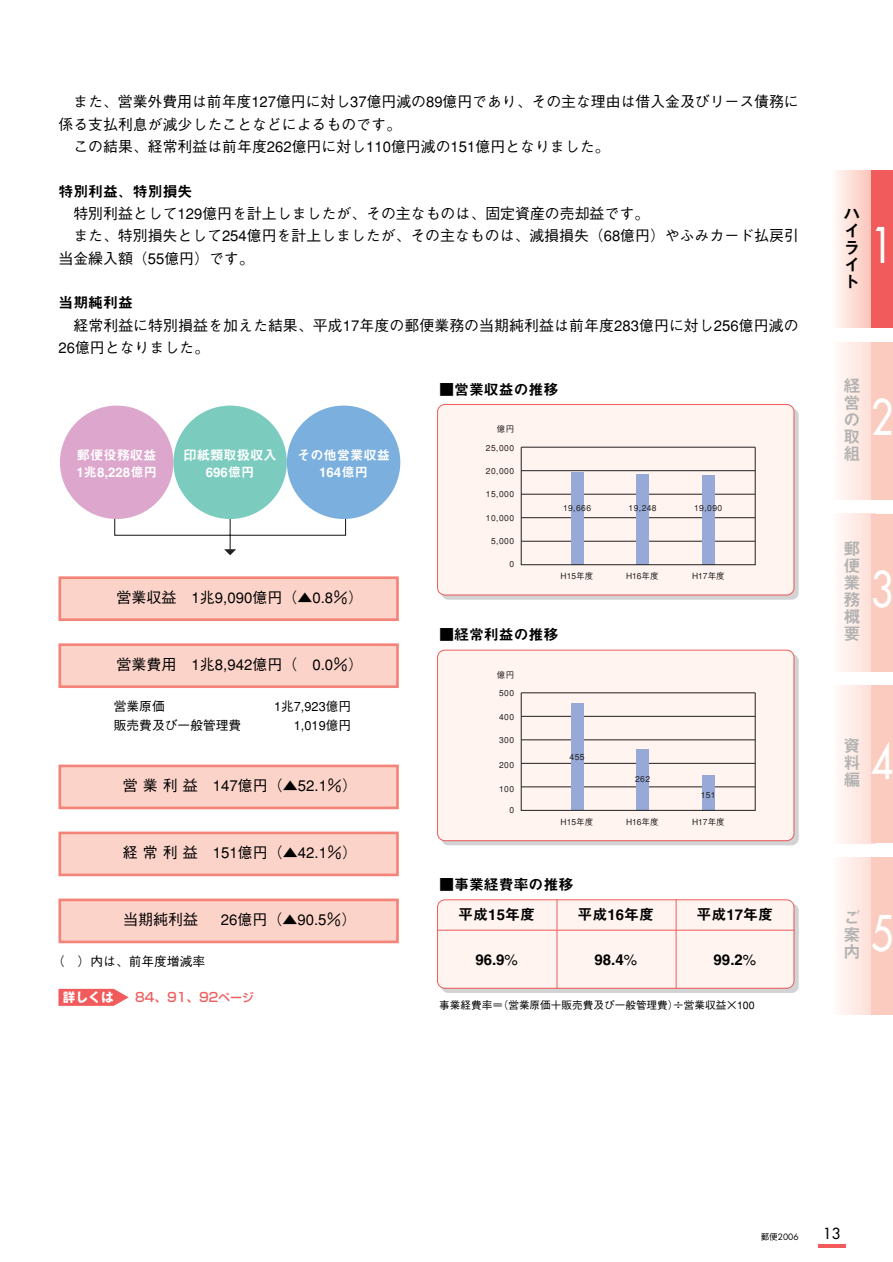
<style>
.page{position:relative;width:893px;height:1262px;background:#fff}
.page>*{position:absolute;margin:0;border:0;box-sizing:border-box;transform-origin:0 0}
.t1{font:47.85px "Futura";color:#fff;scale:.8 1}
.t2{font:16.95px/17px "Midashi Go MB31";color:#b3b3b3;text-align:justify}
.t3{font:16.95px/17px "Midashi Go MB31";color:#000;text-align:justify}
.t4{font:500 15px "Gothic BBB";color:#000}
.t5{font:15px "Midashi Go MB31";color:#000}
.t6{font:500 14.85px/22.4px "Gothic BBB";color:#000}
.t7{font:14.85px "Midashi Go MB31";color:#000}
.t8{font:14.85px "Futura";color:#000}
.t9{font:13.35px/17px "Midashi Go MB31";color:#fff;text-align:center}
.t10{font:500 12.75px "Gothic BBB";color:#000}
.t11{font:500 12.75px "Shin Go";color:#f15b5b}
.t12{font:700 12.75px "Gothic MB101";color:#fff}
.t13{font:500 10.65px "Gothic BBB";color:#000}
.t14{font:500 8.55px/18px "Gothic BBB";letter-spacing:.05em;color:#231f20}
.t15{font:8.55px "Futura";color:#000}
.s1{font-size:11.7px}
.s2{font-family:"Gothic BBB";font-weight:500}
</style>
<div class="page">
<svg style="left:836px;top:170px;width:35px;height:157px;background:#fcdcd4"></svg>
<div style="left:871px;top:170px;width:21px;height:157px;background:#f15b5b"></div>
<svg style="left:839px;top:342px;width:32px;height:157px"></svg>
<div style="left:871px;top:342px;width:21px;height:157px;background:#fbcbc0"></div>
<svg style="left:839px;top:514px;width:32px;height:157px"></svg>
<div style="left:871px;top:514px;width:21px;height:157px;background:#fbcbc0"></div>
<svg style="left:839px;top:685px;width:32px;height:158px"></svg>
<div style="left:871px;top:685px;width:21px;height:158px;background:#fbcbc0"></div>
<svg style="left:839px;top:857px;width:32px;height:158px"></svg>
<div style="left:871px;top:857px;width:21px;height:158px;background:#fbcbc0"></div>
<hr style="left:817px;top:1244px;width:28px;height:3px;background:#f15b5b">
<div style="left:441px;top:408px;width:357px;height:191px;background:linear-gradient(to right,#d1d4d5,#d2d1d2);border-radius:7px"></div>
<div style="left:438px;top:405px;width:355px;height:189px;background:#fff4f0;border-radius:7px"></div>
<hr style="left:521px;top:541px;width:234px;height:1px;background:#231f20">
<hr style="left:521px;top:517px;width:234px;height:1px;background:#231f20">
<hr style="left:521px;top:494px;width:234px;height:1px;background:#231f20">
<hr style="left:521px;top:470px;width:234px;height:1px;background:#231f20">
<div style="left:571px;top:472px;width:12px;height:93px;background:#97a9d6"></div>
<div style="left:636px;top:474px;width:13px;height:91px;background:#97a9d6"></div>
<div style="left:702px;top:475px;width:12px;height:90px;background:#97a9d6"></div>
<div style="left:521px;top:447px;width:234px;height:118px;border:1px solid #231f20"></div>
<div style="left:437px;top:404px;width:357px;height:191px;border:1px solid #f15b5b;border-radius:7px"></div>
<div style="left:441px;top:654px;width:357px;height:191px;background:linear-gradient(to right,#d1d4d5,#d2d1d2);border-radius:7px"></div>
<div style="left:438px;top:650px;width:355px;height:190px;background:#fff4f0;border-radius:7px"></div>
<hr style="left:521px;top:786px;width:234px;height:1px;background:#231f20">
<hr style="left:521px;top:763px;width:234px;height:1px;background:#231f20">
<hr style="left:521px;top:739px;width:234px;height:1px;background:#231f20">
<hr style="left:521px;top:716px;width:234px;height:1px;background:#231f20">
<div style="left:571px;top:703px;width:12px;height:107px;background:#97a9d6"></div>
<div style="left:636px;top:748px;width:13px;height:62px;background:#97a9d6"></div>
<div style="left:702px;top:775px;width:12px;height:35px;background:#97a9d6"></div>
<div style="left:437px;top:649px;width:357px;height:192px;border:1px solid #f15b5b;border-radius:7px"></div>
<div style="left:441px;top:903px;width:357px;height:90px;background:linear-gradient(to right,#d1d4d5,#d2d1d2);border-radius:7px"></div>
<div style="left:438px;top:900px;width:355px;height:87px;background:#fff4f0;border-radius:7px"></div>
<div style="left:437px;top:899px;width:357px;height:89px;border:1px solid #f15b5b;border-radius:7px"></div>
<svg style="left:114px;top:517px;width:232px;height:38px"></svg>
<div style="left:60px;top:405px;width:113px;height:114px;background:#dda6cc;border-radius:50%"></div>
<div style="left:173px;top:405px;width:114px;height:114px;background:#7bccbf;border-radius:50%"></div>
<div style="left:287px;top:405px;width:113px;height:114px;background:#7aafde;border-radius:50%"></div>
<div style="left:61px;top:579px;width:335px;height:39px;background:#fcd3c9"></div>
<div style="left:58px;top:576px;width:341px;height:45px;border:3px solid #f48479"></div>
<div style="left:61px;top:646px;width:335px;height:39px;background:#fcd3c9"></div>
<div style="left:58px;top:643px;width:341px;height:45px;border:3px solid #f48479"></div>
<div style="left:61px;top:767px;width:335px;height:39px;background:#fcd3c9"></div>
<div style="left:58px;top:764px;width:341px;height:45px;border:3px solid #f48479"></div>
<div style="left:61px;top:834px;width:335px;height:39px;background:#fcd3c9"></div>
<div style="left:58px;top:831px;width:341px;height:45px;border:3px solid #f48479"></div>
<div style="left:61px;top:901px;width:335px;height:39px;background:#fcd3c9"></div>
<div style="left:58px;top:898px;width:341px;height:45px;border:3px solid #f48479"></div>
<hr style="left:437px;top:929px;width:357px;height:1px;background:#f15b5b">
<hr style="left:556px;top:899px;width:1px;height:89px;background:#f15b5b">
<hr style="left:675px;top:899px;width:1px;height:89px;background:#f15b5b">
<svg style="left:58px;top:988px;width:71px;height:17px"></svg>
<p class="t6" style="left:73px;top:93px;width:727px">また、営業外費用は前年度127億円に対し37億円減の89億円であり、その主な理由は借入金及びリース債務に</p>
<p class="t6" style="left:58px;top:115px;width:344px">係る支払利息が減少したことなどによるものです。</p>
<p class="t6" style="left:73px;top:137px;width:537px">この結果、経常利益は前年度262億円に対し110億円減の151億円となりました。</p>
<p class="t7" style="left:58px;top:185px;width:135px">特別利益、特別損失</p>
<p class="t6" style="left:73px;top:204px;width:577px">特別利益として129億円を計上しましたが、その主なものは、固定資産の売却益です。</p>
<p class="t6" style="left:73px;top:227px;width:727px">また、特別損失として254億円を計上しましたが、その主なものは、減損損失（68億円）やふみカード払戻引</p>
<p class="t6" style="left:58px;top:249px;width:197px">当金繰入額（55億円）です。</p>
<p class="t7" style="left:58px;top:297px;width:76px">当期純利益</p>
<p class="t6" style="left:58px;top:316px;width:741px;text-indent:15px">経常利益に特別損益を加えた結果、平成17年度の郵便業務の当期純利益は前年度283億円に対し256億円減の<br>26億円となりました。</p>
<p class="t7" style="left:439px;top:383px;width:121px">■営業収益の推移</p>
<p class="t9" style="left:76px;top:449px;width:82px;text-align:left">郵便役務収益<br>1兆8,228億円</p>
<p class="t9" style="left:184px;top:449px;width:95px">印紙類取扱収入<br>696億円</p>
<p class="t9" style="left:297px;top:449px;width:95px">その他営業収益<br>164億円</p>
<p class="t4" style="left:116px;top:592px;width:248px">営業収益　1兆9,090億円（▲0.8％）</p>
<p class="t4" style="left:116px;top:658px;width:248px">営業費用　1兆8,942億円（ 0.0％）</p>
<p class="t10" style="left:114px;top:701px;width:53px">営業原価</p>
<p class="t10" style="left:274px;top:701px;width:79px">1兆7,923億円</p>
<p class="t10" style="left:114px;top:720px;width:129px">販売費及び一般管理費</p>
<p class="t10" style="left:294px;top:720px;width:59px">1,019億円</p>
<p class="t4" style="left:123px;top:780px;width:236px">営業利益　147億円（▲52.1％）</p>
<p class="t4" style="left:123px;top:847px;width:236px">経常利益　151億円（▲42.1％）</p>
<p class="t4" style="left:123px;top:913px;width:235px">当期純利益　 26億円（▲90.5％）</p>
<p class="t10" style="left:52px;top:956px;width:155px">（ ）内は、前年度増減率</p>
<p class="t12" style="left:63px;top:992px;width:53px">詳しくは</p>
<p class="t11" style="left:135px;top:992px;width:120px">84、91、92<span class="s1">ページ</span></p>
<p class="t14" style="left:497px;top:421px;width:19px">億円</p>
<p class="t14" style="left:486px;top:439px;width:30px">25,000</p>
<p class="t14" style="left:486px;top:463px;width:30px">20,000</p>
<p class="t14" style="left:486px;top:486px;width:30px">15,000</p>
<p class="t14" style="left:486px;top:509px;width:30px">10,000</p>
<p class="t14" style="left:491px;top:533px;width:24px">5,000</p>
<p class="t14" style="left:509px;top:556px;width:6px">0</p>
<p class="t14" style="left:563px;top:500px;width:30px">19,666</p>
<p class="t14" style="left:560px;top:568px;width:34px">H15年度</p>
<p class="t7" style="left:439px;top:629px;width:121px">■経常利益の推移</p>
<p class="t14" style="left:496px;top:667px;width:19px">億円<br>500</p>
<p class="t14" style="left:499px;top:709px;width:17px">400</p>
<p class="t14" style="left:499px;top:732px;width:17px">300</p>
<p class="t14" style="left:499px;top:757px;width:17px">200</p>
<p class="t14" style="left:499px;top:780px;width:17px">100</p>
<p class="t14" style="left:509px;top:801px;width:6px">0</p>
<p class="t14" style="left:569px;top:748px;width:17px">455</p>
<p class="t14" style="left:560px;top:814px;width:34px">H15年度</p>
<p class="t7" style="left:439px;top:878px;width:135px">■事業経費率の推移</p>
<p class="t14" style="left:628px;top:500px;width:30px">19,248</p>
<p class="t14" style="left:626px;top:568px;width:34px">H16年度</p>
<p class="t14" style="left:635px;top:771px;width:17px">262</p>
<p class="t14" style="left:626px;top:814px;width:34px">H16年度</p>
<p class="t14" style="left:694px;top:500px;width:30px">19,090</p>
<p class="t14" style="left:692px;top:568px;width:34px">H17年度</p>
<p class="t14" style="left:700px;top:787px;width:17px">151</p>
<p class="t14" style="left:692px;top:814px;width:34px">H17年度</p>
<p class="t5" style="left:458px;top:908px;width:78px">平成15年度</p>
<p class="t5" style="left:577px;top:908px;width:78px">平成16年度</p>
<p class="t5" style="left:696px;top:908px;width:78px">平成17年度</p>
<p class="t5" style="left:475px;top:953px;width:44px">96.9<span class="s2">%</span></p>
<p class="t5" style="left:594px;top:953px;width:44px">98.4<span class="s2">%</span></p>
<p class="t5" style="left:713px;top:953px;width:44px">99.2<span class="s2">%</span></p>
<p class="t13" style="left:439px;top:1001px;width:317px">事業経費率＝（営業原価＋販売費及び一般管理費）÷営業収益×100</p>
<p class="t3" style="left:843px;top:207px;width:19px">ハイライト</p>
<h1 class="t1" style="left:871px;top:222px;width:29px">1</h1>
<p class="t2" style="left:843px;top:379px;width:19px">経営の取組</p>
<h1 class="t1" style="left:871px;top:393px;width:29px">2</h1>
<p class="t2" style="left:843px;top:542px;width:19px">郵便業務概要</p>
<h1 class="t1" style="left:871px;top:565px;width:29px">3</h1>
<p class="t2" style="left:843px;top:740px;width:19px">資料編</p>
<h1 class="t1" style="left:871px;top:737px;width:29px">4</h1>
<p class="t2" style="left:843px;top:911px;width:19px">ご案内</p>
<h1 class="t1" style="left:871px;top:909px;width:29px">5</h1>
<p class="t15" style="left:760px;top:1232px;width:39px"><span class="s2">郵便</span>2006</p>
<p class="t8" style="left:823px;top:1226px;width:19px">13</p>
</div>
